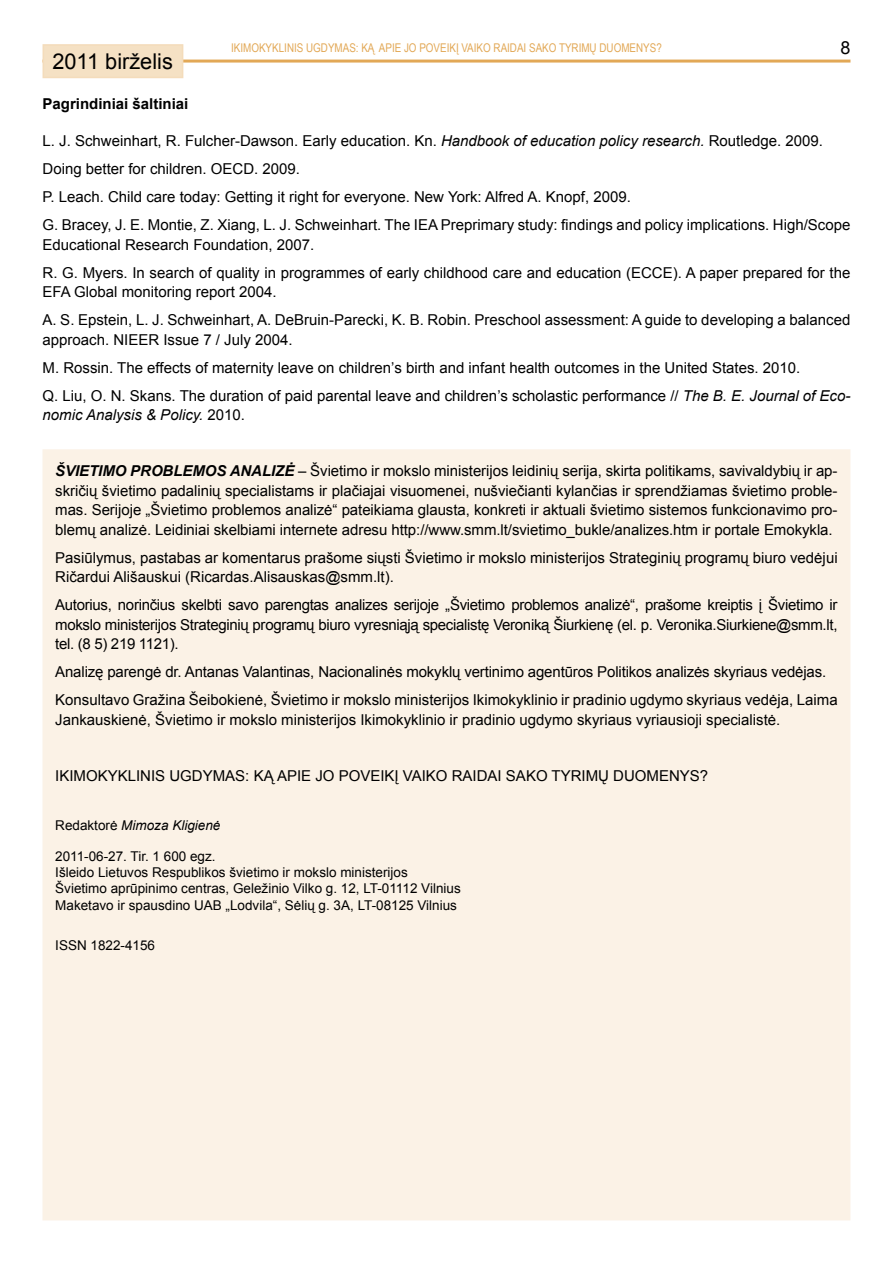
<style>
.page{position:relative;width:893px;height:1263px;background:#fff}
.page>*{position:absolute;margin:0;border:0;box-sizing:border-box;transform-origin:0 0}
.t1{font:21.75px "Arial";color:#000}
.t2{font:18px "Arial";color:#000}
.t3{font:15px/28px "Arial";color:#000}
.t4{font:italic 15px "Arial";color:#000}
.t5{font:700 15px "Arial";color:#000}
.t6{font:13.5px/16.2px "Arial";color:#000}
.t7{font:italic 13.5px "Arial";color:#000}
.t8{font:12px "Arial Narrow";color:#e2a856}
.s1{font-style:italic}
.s2{font-style:normal}
.s3{font-weight:700;font-style:italic}
</style>
<div class="page">
<hr style="left:43px;top:60px;width:807px;height:3px;background:#e2a856">
<div style="left:43px;top:44px;width:140px;height:34px;background:#f5e1c4"></div>
<div style="left:42px;top:449px;width:808px;height:771px;background:#fbf2e6"></div>
<p class="t8" style="left:231px;top:39px;width:432px">IKIMOKYKLINIS UGDYMAS: KĄ APIE JO POVEIKĮ VAIKO RAIDAI SAKO TYRIMŲ DUOMENYS?</p>
<p class="t2" style="left:840px;top:36px;width:12px">8</p>
<h1 class="t1" style="left:52px;top:47px;width:122px">2011 birželis</h1>
<p class="t5" style="left:43px;top:94px;width:147px">Pagrindiniai šaltiniai</p>
<p class="t3" style="left:43px;top:127px;width:809px">L. J. Schweinhart, R. Fulcher-Dawson. Early education. Kn. <span class="s1">Handbook of education policy research.</span> Routledge. 2009.<br>Doing better for children. OECD. 2009.<br>P. Leach. Child care today: Getting it right for everyone. New York: Alfred A. Knopf, 2009.<br>G. Bracey, J. E. Montie, Z. Xiang, L. J. Schweinhart. The IEA Preprimary study: findings and policy implications. High/Scope</p>
<p class="t3" style="left:43px;top:231px;width:809px">Educational Research Foundation, 2007.<br>R. G. Myers. In search of quality in programmes of early childhood care and education (ECCE). A paper prepared for the</p>
<p class="t3" style="left:43px;top:278px;width:809px">EFA Global monitoring report 2004.<br>A. S. Epstein, L. J. Schweinhart, A. DeBruin-Parecki, K. B. Robin. Preschool assessment: A guide to developing a balanced</p>
<p class="t3" style="left:43px;top:326px;width:809px">approach. NIEER Issue 7 / July 2004.<br>M. Rossin. The effects of maternity leave on children’s birth and infant health outcomes in the United States. 2010.<br>Q. Liu, O. N. Skans. The duration of paid parental leave and children’s scholastic performance // <span class="s1">The B. E. Journal of Eco-</span></p>
<p class="t4" style="left:43px;top:405px;width:204px">nomic Analysis &amp; Policy. <span class="s2">2010.</span></p>
<p class="t3" style="left:55px;top:461px;width:784px;line-height:19.5px;text-align:justify"><span class="s3">ŠVIETIMO PROBLEMOS ANALIZĖ</span> – Švietimo ir mokslo ministerijos leidinių serija, skirta politikams, savivaldybių ir ap&shy;skričių švietimo padalinių specialistams ir plačiajai visuomenei, nušviečianti kylančias ir sprendžiamas švietimo proble&shy;mas. Serijoje „Švietimo problemos analizė“ pateikiama glausta, konkreti ir aktuali švietimo sistemos funkcionavimo pro&shy;blemų analizė. Leidiniai skelbiami internete adresu http://www.smm.lt/svietimo_bukle/analizes.htm ir portale Emokykla.</p>
<p class="t3" style="left:55px;top:548px;width:784px;line-height:19.5px">Pasiūlymus, pastabas ar komentarus prašome siųsti Švietimo ir mokslo ministerijos Strateginių programų biuro vedėjui<br>Ričardui Ališauskui (Ricardas.Alisauskas@smm.lt).</p>
<p class="t3" style="left:55px;top:595px;width:784px;line-height:19.5px;text-align:justify">Autorius, norinčius skelbti savo parengtas analizes serijoje „Švietimo problemos analizė“, prašome kreiptis į Švietimo ir mokslo ministerijos Strateginių programų biuro vyresniąją specialistę Veroniką Šiurkienę (el. p. Veronika.Siurkiene@smm.lt, tel. (8 5) 219 1121).</p>
<p class="t3" style="left:55px;top:658px;width:784px">Analizę parengė dr. Antanas Valantinas, Nacionalinės mokyklų vertinimo agentūros Politikos analizės skyriaus vedėjas.<br>Konsultavo Gražina Šeibokienė, Švietimo ir mokslo ministerijos Ikimokyklinio ir pradinio ugdymo skyriaus vedėja, Laima</p>
<p class="t3" style="left:55px;top:706px;width:727px">Jankauskienė, Švietimo ir mokslo ministerijos Ikimokyklinio ir pradinio ugdymo skyriaus vyriausioji specialistė.</p>
<p class="t3" style="left:55px;top:762px;width:14px">Ikimokyklinis</p>
<p class="t3" style="left:169px;top:762px;width:12px">ugdymas</p>
<p class="t3" style="left:245px;top:762px;width:42px">: ką apie</p>
<p class="t3" style="left:315px;top:762px;width:33px">jo poveikį</p>
<p class="t3" style="left:403px;top:762px;width:10px">vaiko</p>
<p class="t3" style="left:452px;top:762px;width:9px">raidai</p>
<p class="t3" style="left:506px;top:762px;width:12px">sako</p>
<p class="t3" style="left:552px;top:762px;width:11px">tyrim</p>
<p class="t3" style="left:598px;top:762px;width:27px">ų duomenys</p>
<p class="t3" style="left:700px;top:762px;width:10px">?</p>
<p class="t7" style="left:55px;top:816px;width:167px"><span class="s2">Redaktorė</span> Mimoza Kligienė</p>
<p class="t6" style="left:55px;top:848px;width:407px">2011-06-27. Tir. 1 600 egz.<br>Išleido Lietuvos Respublikos švietimo ir mokslo ministerijos Švietimo aprūpinimo centras, Geležinio Vilko g. 12, LT-01112 Vilnius Maketavo ir spausdino UAB „Lodvila“, Sėlių g. 3A, LT-08125 Vilnius</p>
<p class="t6" style="left:55px;top:938px;width:101px">ISSN 1822-4156</p>
</div>
